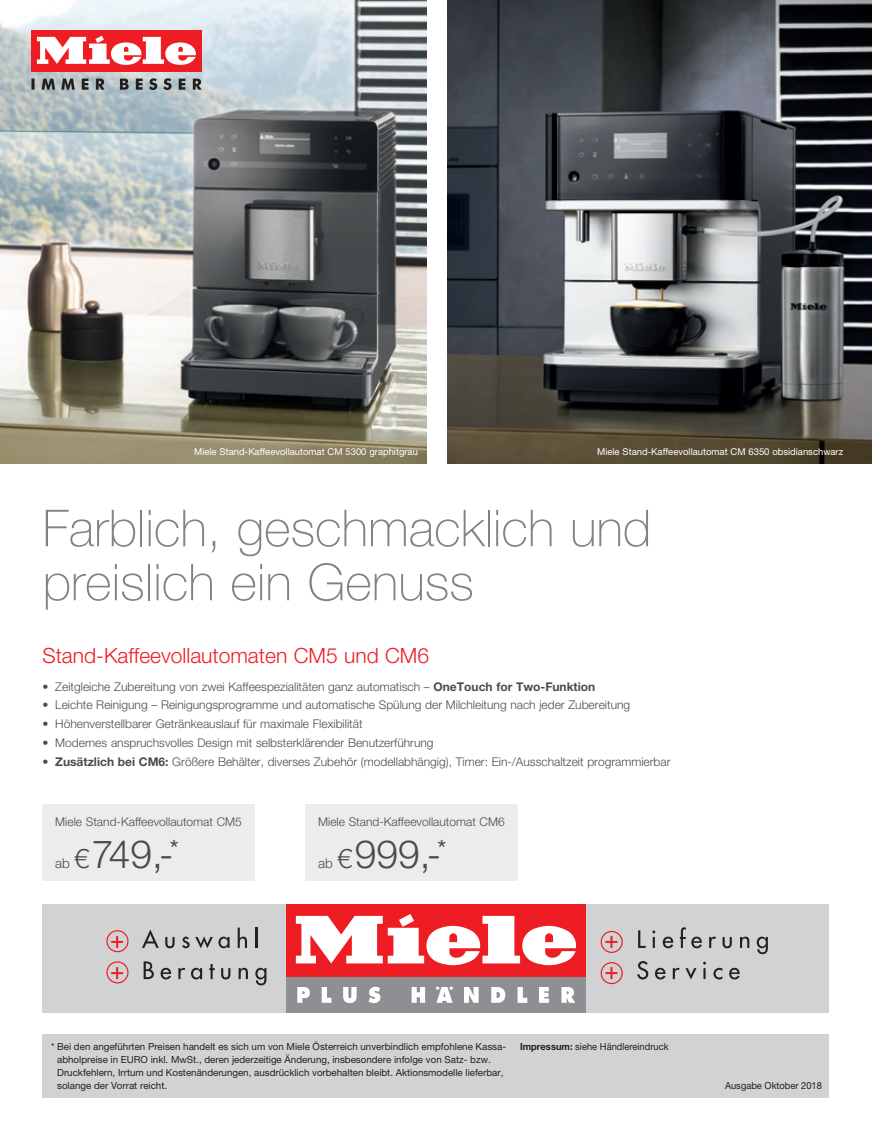
<style>
.page{position:relative;width:872px;height:1140px;background:#fff}
.page>*{position:absolute;margin:0;border:0;box-sizing:border-box;transform-origin:0 0}
.Seiten-Headline{font:100 51px/54px "Helvetica Neue LT";color:#808285}
.t1{font:300 39px "Helvetica Neue LT";color:#4b4c4d}
.Produkt-Headline_ROT{font:300 21px "Helvetica Neue LT";color:#ee1d23}
.Grundschrift{font:300 12px "Helvetica Neue LT";color:#4b4c4d}
.t2{font:9.75px/12.9px "Helvetica Neue LT";color:#231f20}
.t3{font:9.75px "Helvetica Neue LT";color:#231f20;scale:.96 1}
.Bildtext{font:9.45px "Helvetica Neue LT";color:#fff}
.s1{font-weight:700}
.s2{font-size:13.5px}
.s3{font-size:27px}
</style>
<div class="page">
<div style="left:43px;top:904px;width:786px;height:108px;background:#d1d2d4"></div>
<div style="left:286px;top:904px;width:300px;height:73px;background:#ee1d23"></div>
<svg style="left:296px;top:914px;width:281px;height:51px"></svg>
<div style="left:286px;top:976px;width:300px;height:36px;background:#8d8f92"></div>
<svg style="left:297px;top:987px;width:13px;height:15px"></svg>
<svg style="left:322px;top:987px;width:9px;height:15px"></svg>
<svg style="left:343px;top:987px;width:14px;height:16px"></svg>
<svg style="left:368px;top:986px;width:12px;height:17px"></svg>
<svg style="left:411px;top:987px;width:14px;height:15px"></svg>
<svg style="left:464px;top:987px;width:14px;height:15px"></svg>
<svg style="left:491px;top:987px;width:14px;height:15px"></svg>
<svg style="left:517px;top:987px;width:10px;height:15px"></svg>
<svg style="left:539px;top:987px;width:10px;height:15px"></svg>
<svg style="left:561px;top:987px;width:14px;height:15px"></svg>
<svg style="left:436px;top:986px;width:17px;height:16px"></svg>
<svg style="left:638px;top:930px;width:7px;height:18px"></svg>
<svg style="left:652px;top:930px;width:3px;height:18px"></svg>
<svg style="left:663px;top:936px;width:10px;height:12px"></svg>
<svg style="left:680px;top:927px;width:22px;height:21px"></svg>
<svg style="left:709px;top:936px;width:7px;height:12px"></svg>
<svg style="left:722px;top:937px;width:10px;height:11px"></svg>
<svg style="left:740px;top:936px;width:9px;height:12px"></svg>
<svg style="left:756px;top:936px;width:12px;height:18px"></svg>
<svg style="left:637px;top:961px;width:11px;height:18px"></svg>
<svg style="left:655px;top:967px;width:10px;height:12px"></svg>
<svg style="left:673px;top:967px;width:6px;height:12px"></svg>
<svg style="left:685px;top:968px;width:11px;height:11px"></svg>
<svg style="left:703px;top:961px;width:3px;height:18px"></svg>
<svg style="left:713px;top:967px;width:9px;height:12px"></svg>
<svg style="left:729px;top:967px;width:10px;height:12px"></svg>
<svg style="left:600px;top:930px;width:22px;height:23px"></svg>
<svg style="left:600px;top:962px;width:22px;height:22px"></svg>
<svg style="left:142px;top:929px;width:17px;height:19px"></svg>
<svg style="left:165px;top:937px;width:10px;height:11px"></svg>
<svg style="left:182px;top:936px;width:47px;height:12px"></svg>
<svg style="left:238px;top:927px;width:9px;height:21px"></svg>
<hr style="left:255px;top:927px;width:2px;height:21px;background:#231f20">
<svg style="left:144px;top:961px;width:10px;height:18px"></svg>
<svg style="left:161px;top:967px;width:10px;height:12px"></svg>
<svg style="left:178px;top:967px;width:7px;height:12px"></svg>
<svg style="left:191px;top:967px;width:11px;height:12px"></svg>
<svg style="left:209px;top:964px;width:6px;height:15px"></svg>
<svg style="left:221px;top:968px;width:9px;height:11px"></svg>
<svg style="left:239px;top:967px;width:9px;height:12px"></svg>
<svg style="left:255px;top:967px;width:11px;height:18px"></svg>
<svg style="left:106px;top:930px;width:22px;height:22px"></svg>
<svg style="left:106px;top:961px;width:22px;height:22px"></svg>
<div style="left:43px;top:1033px;width:786px;height:64px;background:#d1d2d4"></div>
<img style="left:448px;top:0;width:424px;height:463px">
<img style="left:0;top:0;width:426px;height:463px">
<div style="left:31px;top:30px;width:171px;height:42px;background:#ee1d23"></div>
<svg style="left:37px;top:36px;width:159px;height:29px"></svg>
<svg style="left:31px;top:78px;width:171px;height:12px;background:#838a8c"></svg>
<div style="left:43px;top:803px;width:212px;height:77px;background:#ececee"></div>
<div style="left:305px;top:803px;width:213px;height:77px;background:#ececee"></div>
<p class="Bildtext" style="left:194px;top:446px;width:225px">Miele Stand-Kaffeevollautomat CM 5300 graphitgrau</p>
<p class="Bildtext" style="left:597px;top:446px;width:248px">Miele Stand-Kaffeevollautomat CM 6350 obsidianschwarz</p>
<p class="Seiten-Headline" style="left:43px;top:501px;width:610px">Farblich, geschmacklich und preislich ein Genuss</p>
<p class="Produkt-Headline_ROT" style="left:43px;top:642px;width:388px">Stand-Kaffeevollautomaten CM5 und CM6</p>
<p class="Grundschrift" style="left:43px;top:679px;width:554px">• Zeitgleiche Zubereitung von zwei Kaffeespezialitäten ganz automatisch – <span class="s1">OneTouch for Two-Funktion</span></p>
<p class="Grundschrift" style="left:43px;top:698px;width:589px">• Leichte Reinigung – Reinigungsprogramme und automatische Spülung der Milchleitung nach jeder Zubereitung</p>
<p class="Grundschrift" style="left:43px;top:717px;width:321px">• Höhenverstellbarer Getränkeauslauf für maximale Flexibilität</p>
<p class="Grundschrift" style="left:43px;top:735px;width:392px">• Modernes anspruchsvolles Design mit selbsterklärender Benutzerführung</p>
<p class="Grundschrift" style="left:43px;top:754px;width:629px">• <span class="s1">Zusätzlich bei CM6:</span> Größere Behälter, diverses Zubehör (modellabhängig), Timer: Ein-/Ausschaltzeit programmierbar</p>
<p class="Grundschrift" style="left:55px;top:814px;width:188px">Miele Stand-Kaffeevollautomat CM5</p>
<p class="t1" style="left:55px;top:830px;width:125px"><span class="s2">ab</span> <span class="s3">€</span>749,-<sup>*</sup></p>
<p class="Grundschrift" style="left:318px;top:814px;width:188px">Miele Stand-Kaffeevollautomat CM6</p>
<p class="t1" style="left:318px;top:830px;width:130px"><span class="s2">ab</span> <span class="s3">€</span>999,-<sup>*</sup></p>
<p class="t2" style="left:57px;top:1039px;width:449px;text-indent:-6px">* Bei den angeführten Preisen handelt es sich um von Miele Österreich unverbindlich empfohlene Kassa&shy;abholpreise in EURO inkl. MwSt., deren jederzeitige Änderung, insbesondere infolge von Satz- bzw.<br>Druckfehlern, Irrtum und Kostenänderungen, ausdrücklich vorbehalten bleibt. Aktionsmodelle lieferbar, solange der Vorrat reicht.</p>
<p class="t3" style="left:520px;top:1040px;width:156px"><span class="s1">Impressum:</span> siehe Händlereindruck</p>
<p class="t3" style="left:725px;top:1079px;width:102px">Ausgabe Oktober 2018</p>
</div>
